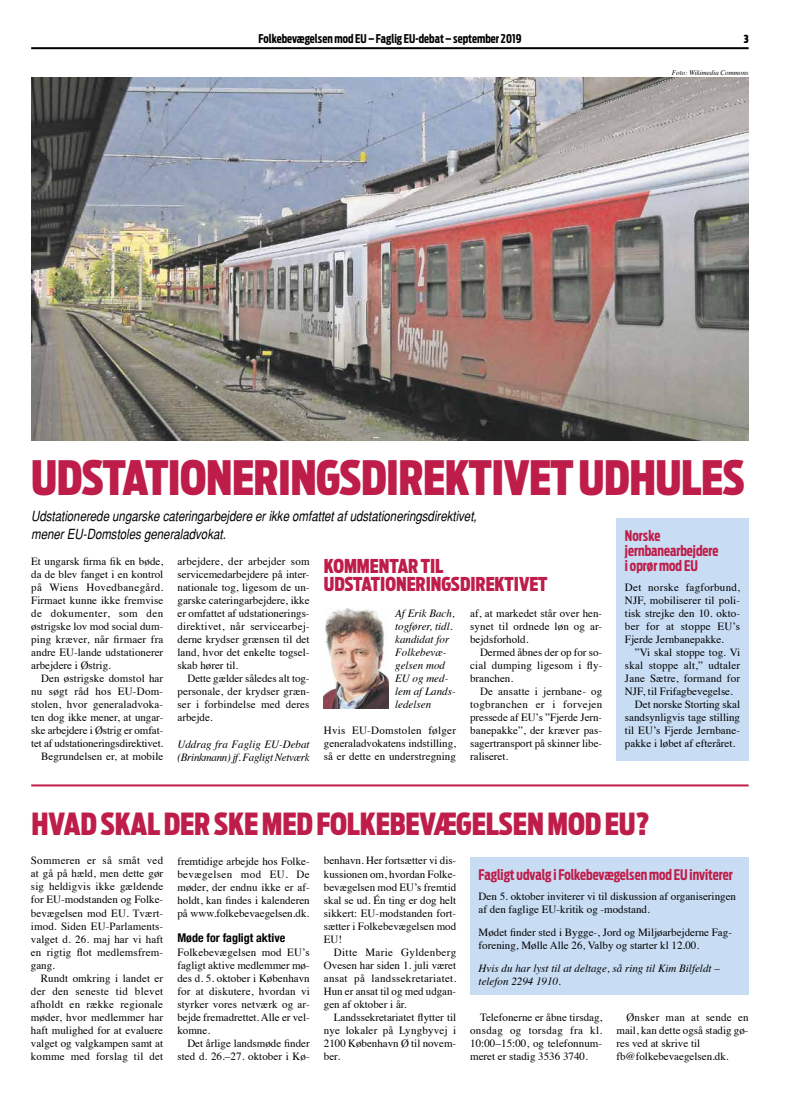
<style>
.page{position:relative;width:794px;height:1120px;background:#fff}
.page>*{position:absolute;margin:0;border:0;box-sizing:border-box;transform-origin:0 0}
.t1{font:900 extra-condensed 47px "Antenna";letter-spacing:-.01em;color:#be1d49}
.t2{font:900 extra-condensed 30.2px "Antenna";letter-spacing:-.005em;color:#be1d49}
.t3{font:900 extra-condensed 19px/18px "Antenna";color:#be1d49}
.t4{font:700 extra-condensed 14.5px/15px "Antenna";color:#be1d49}
.t5{font:italic condensed 14px/18px "Helvetica";color:#000}
.t6{font:700 extra-condensed 12px "Antenna";letter-spacing:.005em;color:#000}
.t7{font:700 condensed 12px "Helvetica Neue";color:#000}
.t8{font:11px/13px "Times";color:#000;text-align:justify}
.t9{font:italic 11px/13px "Times";color:#000}
.t10{font:italic 11px/13px "Times";letter-spacing:-.025em;color:#000}
.t11{font:900 extra-condensed 11px "Antenna";color:#000}
.t12{font:italic 7px "Times";color:#000}
</style>
<div class="page">
<hr style="left:31px;top:47px;width:717px;height:2px;background:#000">
<img style="left:31px;top:78px;width:717px;height:363px">
<hr style="left:31px;top:784px;width:717px;height:2px;background:#be1d49">
<div style="left:470px;top:856px;width:278px;height:138px;background:#c8dcf3"></div>
<div style="left:616px;top:518px;width:132px;height:242px;background:#c8dcf3"></div>
<img style="left:324px;top:608px;width:64px;height:100px">
<p class="t6" style="left:258px;top:31px;width:264px">Folkebevægelsen mod EU – Faglig EU-debat – september 2019</p>
<p class="t11" style="left:743px;top:32px;width:6px">3</p>
<p class="t12" style="left:672px;top:66px;width:78px">Foto: Wikimedia Commons</p>
<h1 class="t1" style="left:31px;top:446px;width:715px">UDSTATIONERINGSDIREKTIVET UDHULES</h1>
<p class="t5" style="left:31px;top:507px;width:447px">Udstationerede ungarske cateringarbejdere er ikke omfattet af udstationeringsdirektivet, mener EU-Domstoles generaladvokat.</p>
<p class="t8" style="left:31px;top:554px;width:134px">Et ungarsk firma fik en bøde, da de blev fanget i en kontrol på Wiens Hovedbanegård.<br>Firmaet kunne ikke fremvise de dokumenter, som den østrigske lov mod social dum&shy;ping kræver, når firmaer fra andre EU-lande udstationerer arbejdere i Østrig.</p>
<p class="t8" style="left:31px;top:671px;width:134px;text-align:right">Den østrigske domstol har nu søgt råd hos EU-Dom&shy;stolen, hvor generaladvoka&shy;ten dog ikke mener, at ungar&shy;ske arbejdere i Østrig er omfat&shy;tet af udstationeringsdirektivet.<br>Begrundelsen er, at mobile</p>
<h3 class="t4" style="left:625px;top:528px;width:95px">Norske jernbanearbejdere i oprør mod EU</h3>
<p class="t8" style="left:625px;top:580px;width:117px">Det norske fagforbund, NJF, mobiliserer til poli&shy;tisk strejke den 10. okto&shy;ber for at stoppe EU’s Fjerde Jernbanepakke.</p>
<p class="t8" style="left:635px;top:645px;width:107px">”Vi skal stoppe tog. Vi</p>
<p class="t8" style="left:625px;top:658px;width:117px">skal stoppe alt,” udtaler</p>
<p class="t8" style="left:625px;top:671px;width:117px">Jane Sætre, formand for</p>
<p class="t8" style="left:625px;top:684px;width:109px">NJF, til Frifagbevegelse.</p>
<p class="t8" style="left:635px;top:697px;width:107px">Det norske Storting skal</p>
<p class="t8" style="left:625px;top:710px;width:117px">sandsynligvis tage stilling</p>
<p class="t8" style="left:625px;top:723px;width:117px">til EU’s Fjerde Jernbane-</p>
<p class="t8" style="left:625px;top:736px;width:112px">pakke i løbet af efteråret.</p>
<p class="t8" style="left:177px;top:554px;width:134px">arbejdere, der arbejder som servicemedarbejdere på inter&shy;nationale tog, ligesom de un&shy;garske cateringarbejdere, ikke er omfattet af udstationerings&shy;direktivet, når servicearbej&shy;derne krydser grænsen til det land, hvor det enkelte togsel&shy;skab hører til.</p>
<p class="t8" style="left:177px;top:671px;width:134px;text-indent:10px">Dette gælder således alt tog&shy;personale, der krydser græn&shy;ser i forbindelse med deres arbejde.</p>
<p class="t10" style="left:177px;top:736px;width:134px">Uddrag fra Faglig EU-Debat (Brinkmann) jf. Fagligt Netværk</p>
<h3 class="t3" style="left:324px;top:557px;width:225px">KOMMENTAR TIL<br>UDSTATIONERINGSDIREKTIVET</h3>
<p class="t9" style="left:395px;top:606px;width:62px">Af Erik Bach, togfører, tidl. kandidat for<br>Folkebevæ&shy;gelsen mod<br>EU og med&shy;lem af Lands&shy;ledelsen</p>
<p class="t8" style="left:324px;top:723px;width:134px">Hvis EU-Domstolen følger generaladvokatens indstilling, så er dette en understregning</p>
<p class="t8" style="left:470px;top:606px;width:134px">af, at markedet står over hen&shy;synet til ordnede løn og ar&shy;bejdsforhold.</p>
<p class="t8" style="left:470px;top:645px;width:134px;text-indent:10px">Dermed åbnes der op for so&shy;cial dumping ligesom i fly&shy;branchen.</p>
<p class="t8" style="left:470px;top:684px;width:134px;text-indent:10px">De ansatte i jernbane- og togbranchen er i forvejen pressede af EU’s ”Fjerde Jern&shy;banepakke”, der kræver pas&shy;sagertransport på skinner libe&shy;raliseret.</p>
<h2 class="t2" style="left:31px;top:803px;width:620px">HVAD SKAL DER SKE MED FOLKEBEVÆGELSEN MOD EU?</h2>
<h3 class="t4" style="left:478px;top:867px;width:256px">Fagligt udvalg i Folkebevægelsen mod EU inviterer</h3>
<p class="t8" style="left:478px;top:888px;width:259px">Den 5. oktober inviterer vi til diskussion af organiseringen af den faglige EU-kritik og -modstand.</p>
<p class="t8" style="left:478px;top:924px;width:254px">Mødet finder sted i Bygge-, Jord og Miljøarbejderne Fag&shy;forening, Mølle Alle 26, Valby og starter kl 12.00.</p>
<p class="t9" style="left:478px;top:960px;width:243px">Hvis du har lyst til at deltage, så ring til Kim Bilfeldt – telefon 2294 1910.</p>
<p class="t8" style="left:31px;top:853px;width:134px">Sommeren er så småt ved at gå på hæld, men dette gør sig heldigvis ikke gældende for EU-modstanden og Folke&shy;bevægelsen mod EU. Tvært&shy;imod. Siden EU-Parlaments&shy;valget d. 26. maj har vi haft en rigtig flot medlemsfrem&shy;gang.</p>
<p class="t8" style="left:31px;top:970px;width:134px;text-indent:10px">Rundt omkring i landet er der den seneste tid blevet afholdt en række regionale møder, hvor medlemmer har haft mulighed for at evaluere valget og valgkampen samt at komme med forslag til det</p>
<p class="t8" style="left:177px;top:853px;width:134px">fremtidige arbejde hos Folke&shy;bevægelsen mod EU. De møder, der endnu ikke er af&shy;holdt, kan findes i kalenderen på www.folkebevaegelsen.dk.</p>
<p class="t7" style="left:177px;top:927px;width:109px">Møde for fagligt aktive</p>
<p class="t8" style="left:177px;top:944px;width:134px">Folkebevægelsen mod EU’s fagligt aktive medlemmer mø&shy;des d. 5. oktober i København for at diskutere, hvordan vi styrker vores netværk og ar&shy;bejde fremadrettet. Alle er vel&shy;komne.</p>
<p class="t8" style="left:177px;top:1035px;width:134px;text-align:right">Det årlige landsmøde finder sted d. 26.–27. oktober i Kø-</p>
<p class="t8" style="left:324px;top:853px;width:134px">benhavn. Her fortsætter vi dis&shy;kussionen om, hvordan Folke&shy;bevægelsen mod EU’s fremtid skal se ud. Én ting er dog helt sikkert: EU-modstanden fort&shy;sætter i Folkebevægelsen mod EU!</p>
<p class="t8" style="left:324px;top:944px;width:134px;text-indent:10px">Ditte Marie Gyldenberg Ovesen har siden 1. juli været ansat på landssekretariatet.<br>Hun er ansat til og med udgan&shy;gen af oktober i år.</p>
<p class="t8" style="left:324px;top:1009px;width:134px;text-indent:10px">Landssekretariatet flytter til nye lokaler på Lyngbyvej i 2100 København Ø til novem&shy;ber.</p>
<p class="t8" style="left:470px;top:1009px;width:134px;text-indent:10px">Telefonerne er åbne tirsdag, onsdag og torsdag fra kl.<br>10:00–15:00, og telefonnum&shy;meret er stadig 3536 3740.</p>
<p class="t8" style="left:616px;top:1009px;width:134px;text-align:left;text-indent:10px">Ønsker man at sende en mail, kan dette også stadig gø&shy;res ved at skrive til fb@folkebevaegelsen.dk.</p>
</div>
